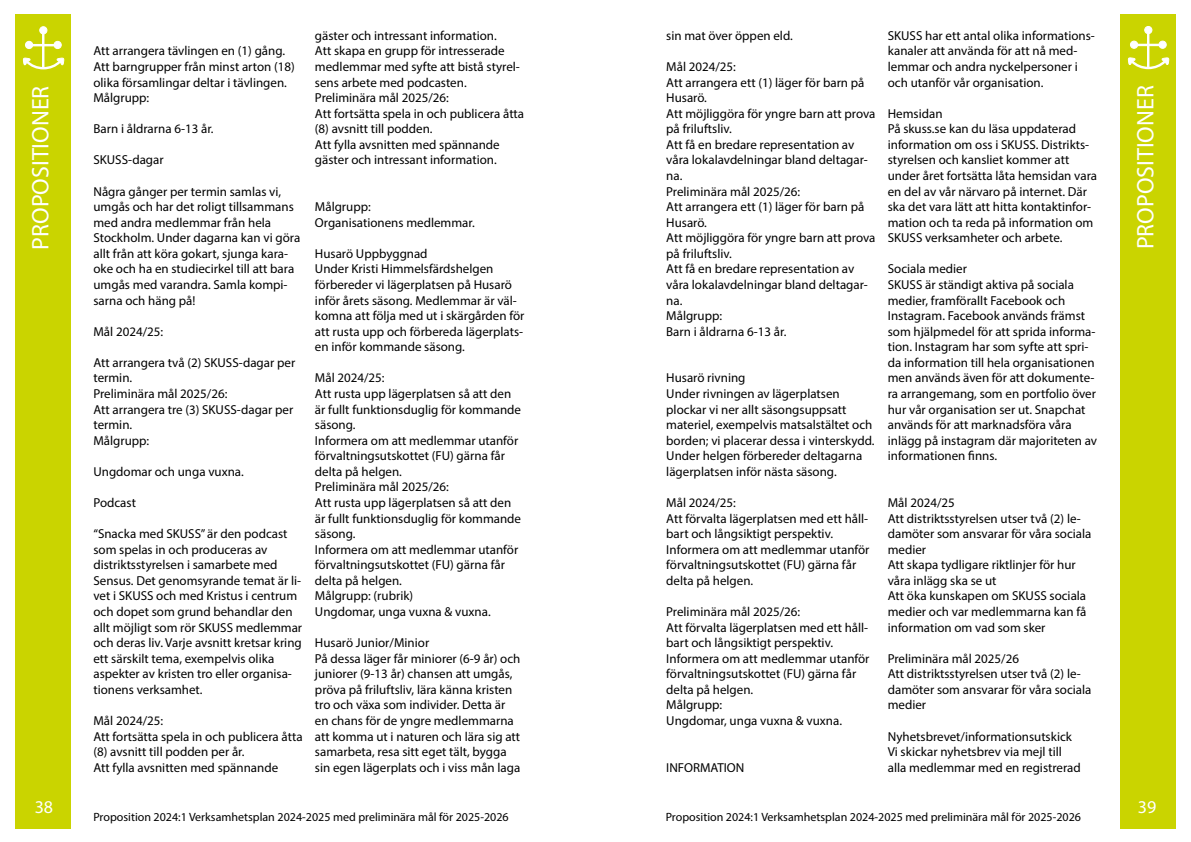
<style>
.page{position:relative;width:1191px;height:842px;background:#fff}
.page>*{position:absolute;margin:0;border:0;box-sizing:border-box;transform-origin:0 0}
.t1{font:24px "Myriad Pro";color:#fff}
.t2{font:18px "Myriad Pro";color:#fff}
.t3{font:13px/15.6px "Myriad Pro";color:#000}
.t4{font:12px "Myriad Pro";color:#000}
</style>
<div class="page">
<div style="left:15px;top:14px;width:56px;height:815px;background:#cad400"></div>
<div style="left:39px;top:26px;width:8px;height:8px;background:#fff;border:1px solid #fff;border-radius:50%"></div>
<div style="left:25px;top:41px;width:8px;height:8px;background:#fff;border:1px solid #fff;border-radius:50%"></div>
<div style="left:54px;top:41px;width:8px;height:8px;background:#fff;border:1px solid #fff;border-radius:50%"></div>
<hr style="left:42px;top:33px;width:2px;height:35px;background:#fff">
<hr style="left:30px;top:44px;width:26px;height:2px;background:#fff">
<svg style="left:23px;top:58px;width:41px;height:12px"></svg>
<div style="left:1120px;top:14px;width:55px;height:814px;background:#cad400"></div>
<div style="left:1144px;top:26px;width:8px;height:8px;background:#fff;border:1px solid #fff;border-radius:50%"></div>
<div style="left:1130px;top:41px;width:8px;height:8px;background:#fff;border:1px solid #fff;border-radius:50%"></div>
<div style="left:1158px;top:41px;width:8px;height:8px;background:#fff;border:1px solid #fff;border-radius:50%"></div>
<hr style="left:1147px;top:33px;width:2px;height:35px;background:#fff">
<hr style="left:1135px;top:44px;width:25px;height:2px;background:#fff">
<svg style="left:1128px;top:57px;width:41px;height:13px"></svg>
<p class="t3" style="left:315px;top:27px;width:211px">gäster och intressant information.<br>Att skapa en grupp för intresserade medlemmar med syfte att bistå styrel&shy;sens arbete med podcasten.<br>Preliminära mål 2025/26:<br>Att fortsätta spela in och publicera åtta (8) avsnitt till podden.<br>Att fylla avsnitten med spännande gäster och intressant information.</p>
<p class="t3" style="left:315px;top:199px;width:161px">Målgrupp:<br>Organisationens medlemmar.</p>
<p class="t3" style="left:315px;top:245px;width:211px">Husarö Uppbyggnad<br>Under Kristi Himmelsfärdshelgen förbereder vi lägerplatsen på Husarö inför årets säsong. Medlemmar är väl&shy;komna att följa med ut i skärgården för att rusta upp och förbereda lägerplats&shy;en inför kommande säsong.</p>
<p class="t3" style="left:315px;top:370px;width:208px">Mål 2024/25:<br>Att rusta upp lägerplatsen så att den är fullt funktionsduglig för kommande säsong.<br>Informera om att medlemmar utanför förvaltningsutskottet (FU) gärna får delta på helgen.<br>Preliminära mål 2025/26:<br>Att rusta upp lägerplatsen så att den är fullt funktionsduglig för kommande säsong.<br>Informera om att medlemmar utanför förvaltningsutskottet (FU) gärna får delta på helgen.<br>Målgrupp: (rubrik)<br>Ungdomar, unga vuxna &amp; vuxna.</p>
<p class="t3" style="left:315px;top:635px;width:207px">Husarö Junior/Minior<br>På dessa läger får miniorer (6-9 år) och juniorer (9-13 år) chansen att umgås, pröva på friluftsliv, lära känna kristen tro och växa som individer. Detta är en chans för de yngre medlemmarna att komma ut i naturen och lära sig att samarbeta, resa sitt eget tält, bygga sin egen lägerplats och i viss mån laga</p>
<p class="t4" style="left:93px;top:810px;width:417px">Proposition 2024:1 Verksamhetsplan 2024-2025 med preliminära mål för 2025-2026</p>
<p class="t3" style="left:887px;top:27px;width:209px">SKUSS har ett antal olika informations&shy;kanaler att använda för att nå med&shy;lemmar och andra nyckelpersoner i och utanför vår organisation.</p>
<p class="t3" style="left:887px;top:105px;width:211px">Hemsidan<br>På skuss.se kan du läsa uppdaterad information om oss i SKUSS. Distrikts&shy;styrelsen och kansliet kommer att under året fortsätta låta hemsidan vara en del av vår närvaro på internet. Där ska det vara lätt att hitta kontaktinfor&shy;mation och ta reda på information om SKUSS verksamheter och arbete.</p>
<p class="t3" style="left:887px;top:261px;width:211px">Sociala medier<br>SKUSS är ständigt aktiva på sociala medier, framförallt Facebook och Instagram. Facebook används främst som hjälpmedel för att sprida informa&shy;tion. Instagram har som syfte att spri&shy;da information till hela organisationen men används även för att dokumente&shy;ra arrangemang, som en portfolio över hur vår organisation ser ut. Snapchat används för att marknadsföra våra inlägg på instagram där majoriteten av informationen finns.</p>
<p class="t3" style="left:887px;top:495px;width:205px">Mål 2024/25<br>Att distriktsstyrelsen utser två (2) le&shy;damöter som ansvarar för våra sociala medier<br>Att skapa tydligare riktlinjer för hur våra inlägg ska se ut<br>Att öka kunskapen om SKUSS sociala medier och var medlemmarna kan få information om vad som sker</p>
<p class="t3" style="left:887px;top:650px;width:205px">Preliminära mål 2025/26<br>Att distriktsstyrelsen utser två (2) le&shy;damöter som ansvarar för våra sociala medier</p>
<p class="t3" style="left:887px;top:728px;width:194px">Nyhetsbrevet/informationsutskick<br>Vi skickar nyhetsbrev via mejl till alla medlemmar med en registrerad</p>
<p class="t4" style="left:666px;top:809px;width:417px">Proposition 2024:1 Verksamhetsplan 2024-2025 med preliminära mål för 2025-2026</p>
<p class="t3" style="left:666px;top:27px;width:128px">sin mat över öppen eld.</p>
<p class="t3" style="left:666px;top:59px;width:211px">Mål 2024/25:<br>Att arrangera ett (1) läger för barn på<br>Husarö.<br>Att möjliggöra för yngre barn att prova på friluftsliv.<br>Att få en bredare representation av våra lokalavdelningar bland deltagar&shy;na.<br>Preliminära mål 2025/26:<br>Att arrangera ett (1) läger för barn på<br>Husarö.<br>Att möjliggöra för yngre barn att prova på friluftsliv.<br>Att få en bredare representation av våra lokalavdelningar bland deltagar&shy;na.<br>Målgrupp:<br>Barn i åldrarna 6-13 år.</p>
<p class="t3" style="left:666px;top:370px;width:210px">Husarö rivning<br>Under rivningen av lägerplatsen plockar vi ner allt säsongsuppsatt materiel, exempelvis matsalstältet och borden; vi placerar dessa i vinterskydd.<br>Under helgen förbereder deltagarna lägerplatsen inför nästa säsong.</p>
<p class="t3" style="left:666px;top:495px;width:205px">Mål 2024/25:<br>Att förvalta lägerplatsen med ett håll&shy;bart och långsiktigt perspektiv.<br>Informera om att medlemmar utanför förvaltningsutskottet (FU) gärna får delta på helgen.</p>
<p class="t3" style="left:666px;top:604px;width:205px">Preliminära mål 2025/26:<br>Att förvalta lägerplatsen med ett håll&shy;bart och långsiktigt perspektiv.<br>Informera om att medlemmar utanför förvaltningsutskottet (FU) gärna får delta på helgen.<br>Målgrupp:<br>Ungdomar, unga vuxna &amp; vuxna.</p>
<p class="t3" style="left:666px;top:759px;width:80px">INFORMATION</p>
<p class="t3" style="left:93px;top:43px;width:203px">Att arrangera tävlingen en (1) gång.<br>Att barngrupper från minst arton (18) olika församlingar deltar i tävlingen.<br>Målgrupp:</p>
<p class="t3" style="left:93px;top:121px;width:122px">Barn i åldrarna 6-13 år.</p>
<p class="t3" style="left:93px;top:152px;width:72px">SKUSS-dagar</p>
<p class="t3" style="left:93px;top:183px;width:208px">Några gånger per termin samlas vi, umgås och har det roligt tillsammans med andra medlemmar från hela Stockholm. Under dagarna kan vi göra allt från att köra gokart, sjunga kara&shy;oke och ha en studiecirkel till att bara umgås med varandra. Samla kompi&shy;sarna och häng på!</p>
<p class="t3" style="left:93px;top:323px;width:71px">Mål 2024/25:</p>
<p class="t3" style="left:93px;top:354px;width:203px">Att arrangera två (2) SKUSS-dagar per termin.<br>Preliminära mål 2025/26:<br>Att arrangera tre (3) SKUSS-dagar per termin.<br>Målgrupp:</p>
<p class="t3" style="left:93px;top:463px;width:152px">Ungdomar och unga vuxna.</p>
<p class="t3" style="left:93px;top:495px;width:44px">Podcast</p>
<p class="t3" style="left:93px;top:526px;width:210px">“Snacka med SKUSS” är den podcast som spelas in och produceras av distriktsstyrelsen i samarbete med Sensus. Det genomsyrande temat är li&shy;vet i SKUSS och med Kristus i centrum och dopet som grund behandlar den allt möjligt som rör SKUSS medlemmar och deras liv. Varje avsnitt kretsar kring ett särskilt tema, exempelvis olika aspekter av kristen tro eller organisa&shy;tionens verksamhet.</p>
<p class="t3" style="left:93px;top:713px;width:211px">Mål 2024/25:<br>Att fortsätta spela in och publicera åtta (8) avsnitt till podden per år.<br>Att fylla avsnitten med spännande</p>
<h1 class="t1" style="left:25px;top:250px;width:165px;rotate:-90deg">PROPOSITIONER</h1>
<h1 class="t1" style="left:1130px;top:249px;width:165px;rotate:-90deg">PROPOSITIONER</h1>
<h2 class="t2" style="left:35px;top:796px;width:20px">38</h2>
<h2 class="t2" style="left:1137px;top:796px;width:20px">39</h2>
</div>
